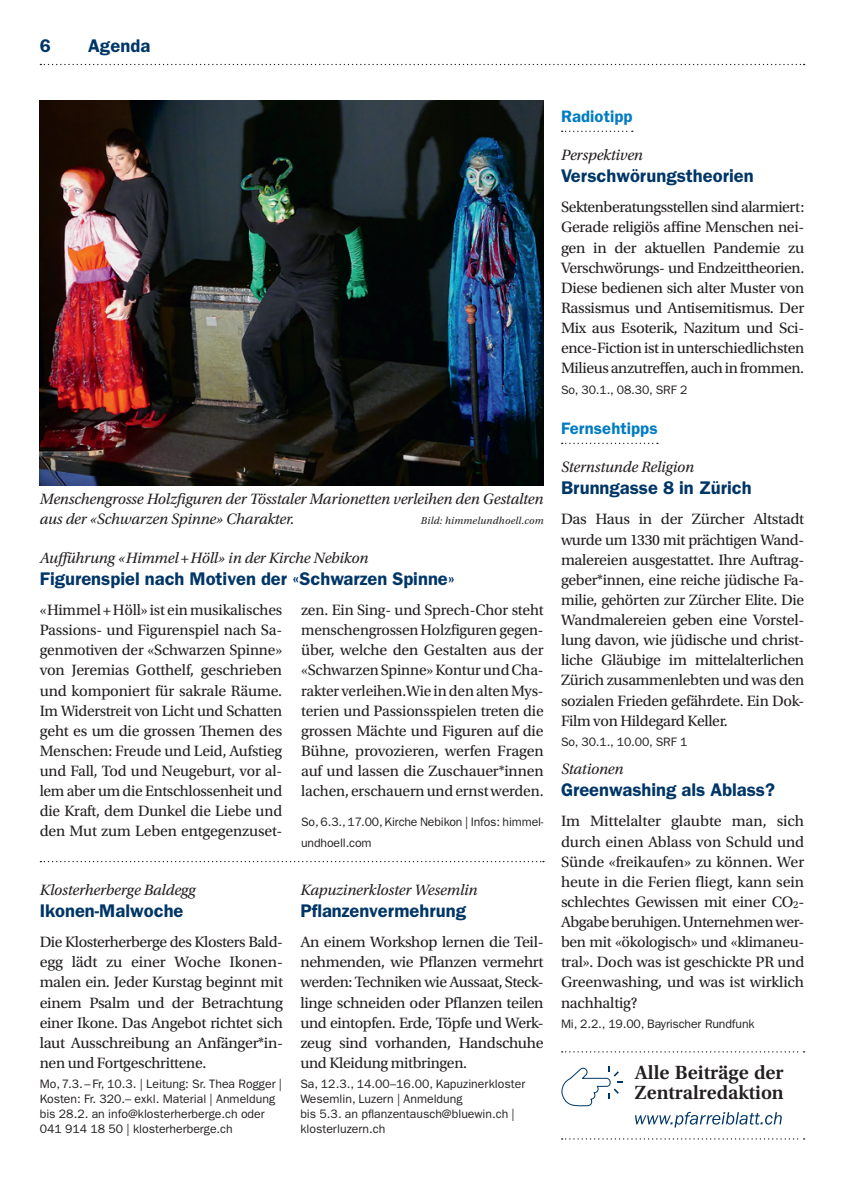
<style>
.page{position:relative;width:844px;height:1191px;background:#fff}
.page>*{position:absolute;margin:0;border:0;box-sizing:border-box;transform-origin:0 0}
.t1{font:600 20.12px/20.1px "Utopia Std";color:#231f20}
.t2{font:600 18.38px "ITC Franklin Gothic Std";color:#003667}
.t3{font:600 16.62px "ITC Franklin Gothic Std";letter-spacing:.005em;color:#007cc2}
.t4{font:15.75px/20.1px "Utopia Std";letter-spacing:-.02em;color:#231f20;text-align:justify}
.t5{font:italic 15.75px/20.1px "Utopia Std";letter-spacing:-.01em;color:#231f20}
.t6{font:12.25px/15px "ITC Franklin Gothic Std";color:#231f20}
.t7{font:italic 10.5px "Utopia Std";letter-spacing:.02em;color:#231f20}
.s1{font-size:10.5px}
</style>
<div class="page">
<svg style="left:40px;top:64px;width:764px;height:1px"></svg>
<img style="left:40px;top:100px;width:503px;height:385px">
<svg style="left:561px;top:131px;width:71px;height:1px"></svg>
<svg style="left:561px;top:443px;width:96px;height:1px"></svg>
<svg style="left:40px;top:861px;width:504px;height:1px"></svg>
<svg style="left:635px;top:1111px;width:146px;height:16px"></svg>
<svg style="left:561px;top:1066px;width:62px;height:41px"></svg>
<svg style="left:561px;top:1051px;width:243px;height:1px"></svg>
<svg style="left:561px;top:1138px;width:243px;height:1px"></svg>
<p class="t2" style="left:40px;top:35px;width:13px">6</p>
<p class="t2" style="left:88px;top:35px;width:64px">Agenda</p>
<p class="t5" style="left:40px;top:489px;width:505px">Menschengrosse Holzfiguren der Tösstaler Marionetten verleihen den Gestalten aus der «Schwarzen Spinne» Charakter.</p>
<p class="t7" style="left:421px;top:515px;width:124px">Bild: himmelundhoell.com</p>
<p class="t5" style="left:40px;top:547px;width:330px">Aufführung «Himmel+Höll» in der Kirche Nebikon</p>
<p class="t2" style="left:40px;top:567px;width:417px">Figurenspiel nach Motiven der «Schwarzen Spinne»</p>
<p class="t4" style="left:40px;top:600px;width:244px">«Himmel+Höll» ist ein musikalisches Passions- und Figurenspiel nach Sa&shy;genmotiven der «Schwarzen Spinne» von Jeremias Gotthelf, geschrieben und komponiert für sakrale Räume.<br>Im Widerstreit von Licht und Schatten geht es um die grossen Themen des Menschen: Freude und Leid, Aufstieg und Fall, Tod und Neugeburt, vor al&shy;lem aber um die Entschlossenheit und die Kraft, dem Dunkel die Liebe und den Mut zum Leben entgegenzuset-</p>
<p class="t4" style="left:301px;top:600px;width:244px">zen. Ein Sing- und Sprech-Chor steht menschengrossen Holzfiguren gegen&shy;über, welche den Gestalten aus der «Schwarzen Spinne» Kontur und Cha&shy;rakter verleihen.Wie in den alten Mys&shy;terien und Passionsspielen treten die grossen Mächte und Figuren auf die Bühne, provozieren, werfen Fragen auf und lassen die Zuschauer*innen lachen, erschauern und ernst werden.</p>
<p class="t6" style="left:301px;top:812px;width:244px;line-height:20.1px">So, 6.3., 17.00, Kirche Nebikon | Infos: himmel&shy;undhoell.com</p>
<p class="t5" style="left:40px;top:879px;width:157px">Klosterherberge Baldegg</p>
<p class="t2" style="left:40px;top:899px;width:145px">Ikonen-Malwoche</p>
<p class="t4" style="left:40px;top:932px;width:245px">Die Klosterherberge des Klosters Bald&shy;egg lädt zu einer Woche Ikonen&shy;malen ein. Jeder Kurstag beginnt mit einem Psalm und der Betrachtung einer Ikone. Das Angebot richtet sich laut Ausschreibung an Anfänger*in&shy;nen und Fortgeschrittene.</p>
<p class="t6" style="left:40px;top:1076px;width:244px">Mo, 7.3. – Fr, 10.3. | Leitung: Sr. Thea Rogger | Kosten: Fr. 320.– exkl. Material | Anmeldung bis 28.2. an info@klosterherberge.ch oder 041 914 18 50 | klosterherberge.ch</p>
<p class="t5" style="left:300px;top:879px;width:179px">Kapuzinerkloster Wesemlin</p>
<p class="t2" style="left:300px;top:899px;width:167px">Pflanzenvermehrung</p>
<p class="t4" style="left:300px;top:932px;width:245px">An einem Workshop lernen die Teil&shy;nehmenden, wie Pflanzen vermehrt werden: Techniken wie Aussaat, Steck&shy;linge schneiden oder Pflanzen teilen und eintopfen. Erde, Töpfe und Werk&shy;zeug sind vorhanden, Handschuhe und Kleidung mitbringen.</p>
<p class="t6" style="left:300px;top:1076px;width:226px">Sa, 12.3., 14.00–16.00, Kapuzinerkloster Wesemlin, Luzern | Anmeldung<br>bis 5.3. an pflanzentausch@bluewin.ch | klosterluzern.ch</p>
<p class="t3" style="left:561px;top:106px;width:73px">Radiotipp</p>
<p class="t5" style="left:561px;top:145px;width:83px">Perspektiven</p>
<p class="t2" style="left:561px;top:165px;width:194px">Verschwörungstheorien</p>
<p class="t4" style="left:561px;top:197px;width:245px">Sektenberatungsstellen sind alarmiert:<br>Gerade religiös affine Menschen nei&shy;gen in der aktuellen Pandemie zu Verschwörungs- und Endzeittheorien.<br>Diese bedienen sich alter Muster von Rassismus und Antisemitismus. Der Mix aus Esoterik, Nazitum und Sci&shy;ence-Fiction ist in unterschiedlichsten Milieus anzutreffen, auch in frommen.</p>
<p class="t6" style="left:561px;top:382px;width:128px">So, 30.1., 08.30, SRF 2</p>
<p class="t3" style="left:561px;top:418px;width:98px">Fernsehtipps</p>
<p class="t5" style="left:561px;top:457px;width:135px">Sternstunde Religion</p>
<p class="t2" style="left:561px;top:477px;width:192px">Brunngasse 8 in Zürich</p>
<p class="t4" style="left:561px;top:509px;width:245px;text-align:left">Das Haus in der Zürcher Altstadt wurde um 1330 mit prächtigen Wand&shy;malereien ausgestattet. Ihre Auftrag&shy;geber*innen, eine reiche jüdische Fa&shy;milie, gehörten zur Zürcher Elite. Die Wandmalereien geben eine Vorstel&shy;lung davon, wie jüdische und christ&shy;liche Gläubige im mittelalterlichen Zürich zusammenlebten und was den sozialen Frieden gefährdete. Ein Dok-Film von Hildegard Keller.</p>
<p class="t6" style="left:561px;top:734px;width:128px">So, 30.1., 10.00, SRF 1</p>
<p class="t5" style="left:561px;top:759px;width:64px">Stationen</p>
<p class="t2" style="left:561px;top:779px;width:215px">Greenwashing als Ablass?</p>
<p class="t4" style="left:561px;top:811px;width:245px;text-align:left">Im Mittelalter glaubte man, sich durch einen Ablass von Schuld und Sünde «freikaufen» zu können. Wer heute in die Ferien fliegt, kann sein schlechtes Gewissen mit einer CO<span class="s1">2</span>- Abgabe beruhigen. Unternehmen wer&shy;ben mit «ökologisch» und «klimaneu&shy;tral». Doch was ist geschickte PR und Greenwashing, und was ist wirklich nachhaltig?</p>
<p class="t6" style="left:561px;top:1016px;width:195px">Mi, 2.2., 19.00, Bayrischer Rundfunk</p>
<p class="t1" style="left:634px;top:1062px;width:150px">Alle Beiträge der<br>Zentralredaktion</p>
</div>
